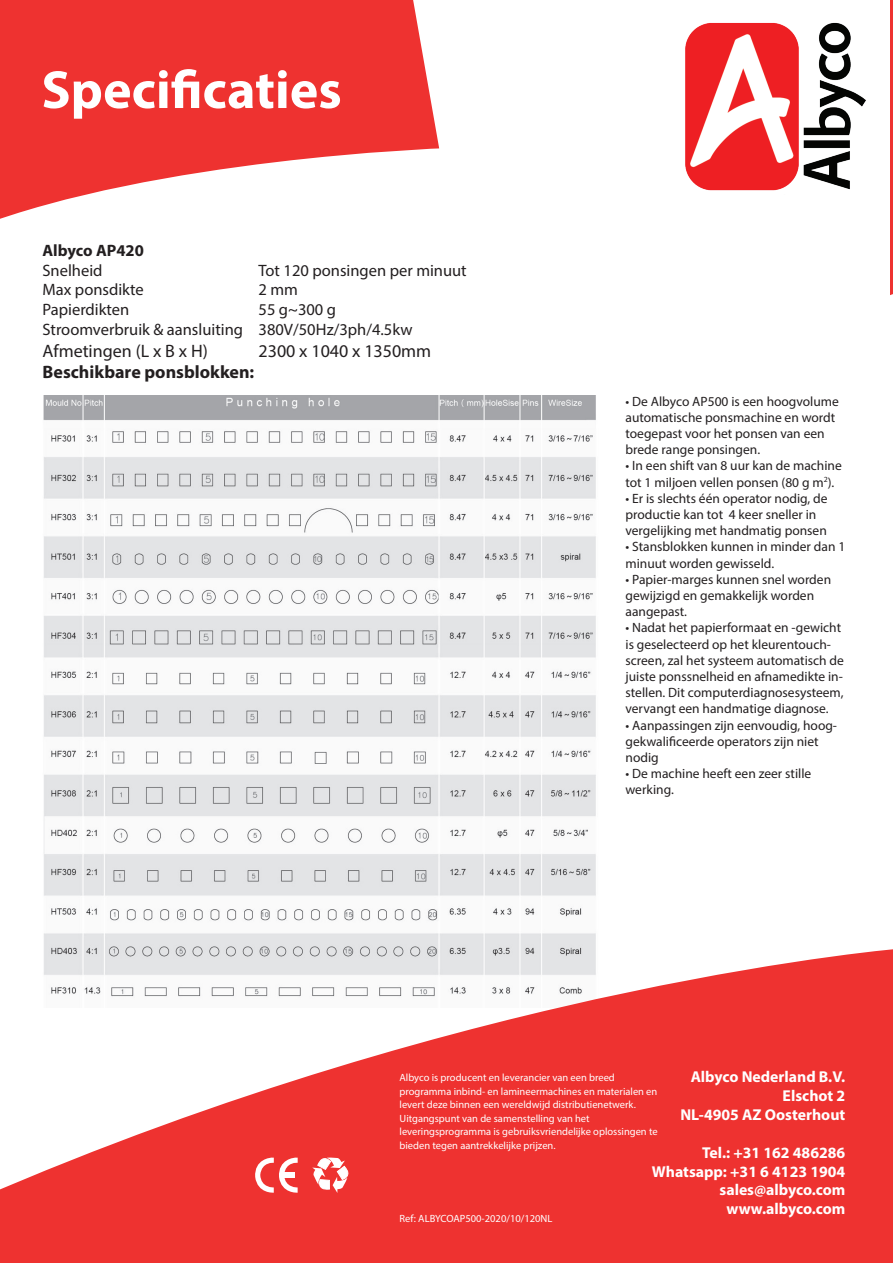
<style>
.page{position:relative;width:893px;height:1263px;background:#fff}
.page>*{position:absolute;margin:0;border:0;box-sizing:border-box;transform-origin:0 0}
.Testo_Titolo1_2righe{font:700 54px "Myriad Pro";color:#fff}
.t1{font:18px "Myriad Pro";color:#231f20}
.t2{font:700 18px "Myriad Pro";color:#231f20}
.t3{font:16.5px "Myriad Pro";color:#231f20}
.t4{font:700 16.5px "Myriad Pro";color:#231f20}
.t5{font:700 15.75px "Myriad Pro";color:#fff}
.t6{font:13.5px/16.2px "Myriad Pro";color:#231f20}
.Testo_fondo_2{font:10.5px/13.5px "Myriad Pro";color:#fff}
</style>
<div class="page">
<img style="left:43px;top:395px;width:553px;height:553px">
<svg style="left:890px;top:0;width:3px;height:295px"></svg>
<svg style="left:0;top:0;width:439px;height:219px;fill:#ee3230"></svg>
<svg style="left:0;top:948px;width:893px;height:315px;fill:#ee3230"></svg>
<svg style="left:312px;top:1157px;width:37px;height:36px"></svg>
<svg style="left:254px;top:1157px;width:44px;height:37px"></svg>
<div style="left:283px;top:1172px;width:11px;height:6px;background:#fff"></div>
<svg style="left:10px;top:1075px;width:32px;height:20px"></svg>
<img style="left:685px;top:22px;width:181px;height:169px">
<p class="Testo_Titolo1_2righe" style="left:41px;top:55px;width:302px">Specificaties</p>
<p class="t4" style="left:43px;top:239px;width:103px">Albyco AP420</p>
<p class="t3" style="left:43px;top:260px;width:62px">Snelheid</p>
<p class="t3" style="left:259px;top:260px;width:210px">Tot 120 ponsingen per minuut</p>
<p class="t3" style="left:43px;top:280px;width:103px">Max ponsdikte</p>
<p class="t3" style="left:259px;top:280px;width:41px">2 mm</p>
<p class="t3" style="left:43px;top:299px;width:88px">Papierdikten</p>
<p class="t3" style="left:259px;top:299px;width:79px">55 g~300 g</p>
<p class="t3" style="left:43px;top:319px;width:371px">Stroomverbruik &amp; aansluiting 380V/50Hz/3ph/4.5kw</p>
<p class="t1" style="left:43px;top:339px;width:167px">Afmetingen (L x B x H)</p>
<p class="t1" style="left:259px;top:339px;width:174px">2300 x 1040 x 1350mm</p>
<p class="t2" style="left:43px;top:360px;width:213px">Beschikbare ponsblokken:</p>
<p class="t6" style="left:625px;top:393px;width:215px">• De Albyco AP500 is een hoogvolume automatische ponsmachine en wordt toegepast voor het ponsen van een brede range ponsingen.</p>
<p class="t6" style="left:625px;top:458px;width:218px">• In een shift van 8 uur kan de machine tot 1 miljoen vellen ponsen (80 g m<sup>2</sup>).</p>
<p class="t6" style="left:625px;top:490px;width:204px">• Er is slechts één operator nodig, de productie kan tot 4 keer sneller in vergelijking met handmatig ponsen</p>
<p class="t6" style="left:625px;top:539px;width:221px">• Stansblokken kunnen in minder dan 1 minuut worden gewisseld.</p>
<p class="t6" style="left:625px;top:571px;width:207px">• Papier-marges kunnen snel worden gewijzigd en gemakkelijk worden aangepast.</p>
<p class="t6" style="left:625px;top:620px;width:220px">• Nadat het papierformaat en -gewicht is geselecteerd op het kleurentouch&shy;screen, zal het systeem automatisch de juiste ponssnelheid en afnamedikte in&shy;stellen. Dit computerdiagnosesysteem, vervangt een handmatige diagnose.</p>
<p class="t6" style="left:625px;top:717px;width:213px">• Aanpassingen zijn eenvoudig, hoog&shy;gekwalificeerde operators zijn niet nodig</p>
<p class="t6" style="left:625px;top:765px;width:187px">• De machine heeft een zeer stille</p>
<p class="t6" style="left:625px;top:782px;width:50px">werking.</p>
<p class="t5" style="left:691px;top:1066px;width:156px">Albyco Nederland B.V.</p>
<p class="t5" style="left:783px;top:1085px;width:64px">Elschot 2</p>
<p class="t5" style="left:680px;top:1104px;width:166px">NL-4905 AZ Oosterhout</p>
<p class="t5" style="left:702px;top:1142px;width:145px">Tel.: +31 162 486286</p>
<p class="t5" style="left:652px;top:1161px;width:195px">Whatsapp: +31 6 4123 1904</p>
<p class="t5" style="left:719px;top:1180px;width:127px">sales@albyco.com</p>
<p class="t5" style="left:726px;top:1199px;width:120px">www.albyco.com</p>
<p class="Testo_fondo_2" style="left:400px;top:1071px;width:260px">Albyco is producent en leverancier van een breed programma inbind- en lamineermachines en materialen en levert deze binnen een wereldwijd distributienetwerk.<br>Uitgangspunt van de samenstelling van het leveringsprogramma is gebruiksvriendelijke oplossingen te bieden tegen aantrekkelijke prijzen.</p>
<p class="Testo_fondo_2" style="left:400px;top:1211px;width:154px">Ref: ALBYCOAP500-2020/10/120NL</p>
</div>
